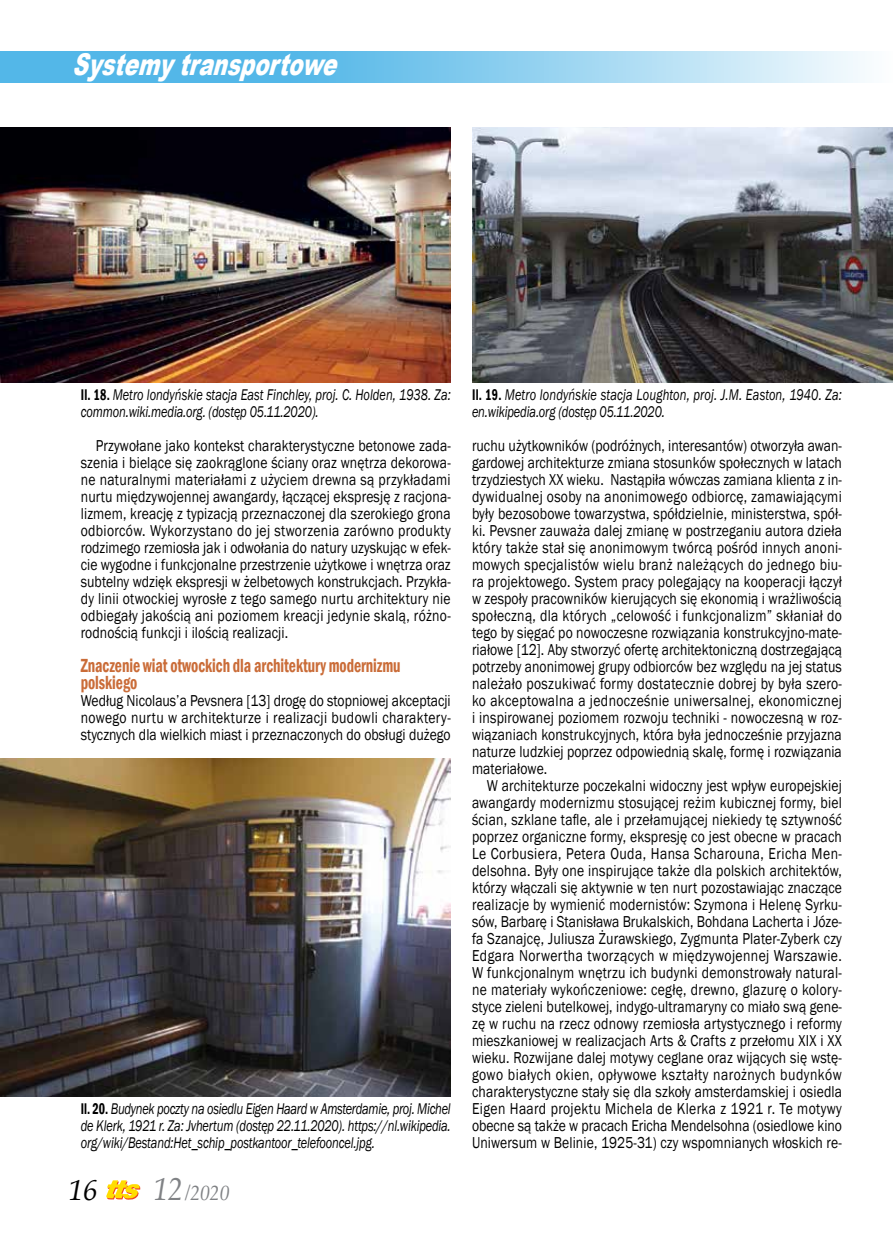
<style>
.page{position:relative;width:893px;height:1251px;background:#fff}
.page>*{position:absolute;margin:0;border:0;box-sizing:border-box;transform-origin:0 0}
.t1{font:italic 900 30px "Arial";color:#fff;scale:.71 1}
.t2{font:italic 30px "Palatino Linotype";color:#000}
.t3{font:italic 21.45px "Palatino Linotype";color:#808285;scale:.91 1}
.t4{font:600 condensed 19.5px/17px "Franklin Gothic";letter-spacing:-.005em;color:#ca6c38;scale:.8 1}
.t5{font:16.2px/17px "Franklin Gothic";letter-spacing:.005em;color:#000;text-align:justify;scale:.84 1}
.t6{font:italic 15.9px/17px "Franklin Gothic";letter-spacing:-.01em;color:#000;scale:.78 1}
.s1{font-weight:600;font-style:normal;font-stretch:condensed}
.s2{font-size:33px}
</style>
<div class="page">
<svg style="left:0;top:51px;width:865px;height:32px"></svg>
<svg style="left:106px;top:1180px;width:34px;height:19px"></svg>
<img style="left:0;top:758px;width:451px;height:338px">
<img style="left:0;top:128px;width:451px;height:254px">
<img style="left:472px;top:128px;width:421px;height:254px">
<h1 class="t1" style="left:72px;top:42px;width:388px">Systemytransportowe</h1>
<p class="t6" style="left:81px;top:386px;width:476px"><span class="s1">Il. 18.</span> Metro londyńskie stacja East Finchley, proj. C. Holden, 1938. Za: common.wiki.media.org. (dostęp 05.11.2020).</p>
<p class="t5" style="left:81px;top:437px;width:442px;text-indent:15px">Przywołane jako kontekst charakterystyczne betonowe zada&shy;szenia i bielące się zaokrąglone ściany oraz wnętrza dekorowa&shy;ne naturalnymi materiałami z użyciem drewna są przykładami nurtu międzywojennej awangardy, łączącej ekspresję z racjona&shy;lizmem, kreację z typizacją przeznaczonej dla szerokiego grona odbiorców. Wykorzystano do jej stworzenia zarówno produkty rodzimego rzemiosła jak i odwołania do natury uzyskując w efek&shy;cie wygodne i funkcjonalne przestrzenie użytkowe i wnętrza oraz subtelny wdzięk ekspresji w żelbetowych konstrukcjach. Przykła&shy;dy linii otwockiej wyrosłe z tego samego nurtu architektury nie odbiegały jakością ani poziomem kreacji jedynie skalą, różno&shy;rodnością funkcji i ilością realizacji.</p>
<p class="t4" style="left:81px;top:656px;width:401px">Znaczenie wiat otwockich dla architektury modernizmu polskiego</p>
<p class="t5" style="left:81px;top:692px;width:442px">Według Nicolaus’a Pevsnera [13] drogę do stopniowej akceptacji nowego nurtu w architekturze i realizacji budowli charaktery&shy;stycznych dla wielkich miast i przeznaczonych do obsługi dużego</p>
<p class="t6" style="left:81px;top:1099px;width:476px;text-align:justify"><span class="s1">Il. 20.</span> Budynek poczty na osiedlu Eigen Haard w Amsterdamie, proj. Michel de Klerk, 1921 r. Za: Jvhertum (dostęp 22.11.2020). https://nl.wikipedia. org/wiki/Bestand:Het_schip_postkantoor_telefooncel.jpg.</p>
<h1 class="t2" style="left:68px;top:1167px;width:31px">16</h1>
<h2 class="t3" style="left:153px;top:1176px;width:85px"><span class="s2">12</span> /2020</h2>
<p class="t6" style="left:472px;top:386px;width:476px"><span class="s1">Il. 19.</span> Metro londyńskie stacja Loughton, proj. J.M. Easton, 1940. Za: en.wikipedia.org (dostęp 05.11.2020.</p>
<p class="t5" style="left:472px;top:437px;width:442px">ruchu użytkowników (podróżnych, interesantów) otworzyła awan&shy;gardowej architekturze zmiana stosunków społecznych w latach trzydziestych XX wieku. Nastąpiła wówczas zamiana klienta z in&shy;dywidualnej osoby na anonimowego odbiorcę, zamawiającymi były bezosobowe towarzystwa, spółdzielnie, ministerstwa, spół&shy;ki. Pevsner zauważa dalej zmianę w postrzeganiu autora dzieła który także stał się anonimowym twórcą pośród innych anoni&shy;mowych specjalistów wielu branż należących do jednego biu&shy;ra projektowego. System pracy polegający na kooperacji łączył w zespoły pracowników kierujących się ekonomią i wrażliwością społeczną, dla których „celowość i funkcjonalizm” skłaniał do tego by sięgać po nowoczesne rozwiązania konstrukcyjno-mate&shy;riałowe [12]. Aby stworzyć ofertę architektoniczną dostrzegającą potrzeby anonimowej grupy odbiorców bez względu na jej status należało poszukiwać formy dostatecznie dobrej by była szero&shy;ko akceptowalna a jednocześnie uniwersalnej, ekonomicznej i inspirowanej poziomem rozwoju techniki - nowoczesną w roz&shy;wiązaniach konstrukcyjnych, która była jednocześnie przyjazna naturze ludzkiej poprzez odpowiednią skalę, formę i rozwiązania materiałowe.</p>
<p class="t5" style="left:472px;top:777px;width:442px;text-indent:15px">W architekturze poczekalni widoczny jest wpływ europejskiej awangardy modernizmu stosującej reżim kubicznej formy, biel ścian, szklane tafle, ale i przełamującej niekiedy tę sztywność poprzez organiczne formy, ekspresję co jest obecne w pracach Le Corbusiera, Petera Ouda, Hansa Scharouna, Ericha Men&shy;delsohna. Były one inspirujące także dla polskich architektów, którzy włączali się aktywnie w ten nurt pozostawiając znaczące realizacje by wymienić modernistów: Szymona i Helenę Syrku&shy;sów, Barbarę i Stanisława Brukalskich, Bohdana Lacherta i Józe&shy;fa Szanajcę, Juliusza Żurawskiego, Zygmunta Plater-Zyberk czy Edgara Norwertha tworzących w międzywojennej Warszawie.<br>W funkcjonalnym wnętrzu ich budynki demonstrowały natural&shy;ne materiały wykończeniowe: cegłę, drewno, glazurę o kolory&shy;styce zieleni butelkowej, indygo-ultramaryny co miało swą gene&shy;zę w ruchu na rzecz odnowy rzemiosła artystycznego i reformy mieszkaniowej w realizacjach Arts &amp; Crafts z przełomu XIX i XX wieku. Rozwijane dalej motywy ceglane oraz wijących się wstę&shy;gowo białych okien, opływowe kształty narożnych budynków charakterystyczne stały się dla szkoły amsterdamskiej i osiedla Eigen Haard projektu Michela de Klerka z 1921 r. Te motywy obecne są także w pracach Ericha Mendelsohna (osiedlowe kino Uniwersum w Belinie, 1925-31) czy wspomnianych włoskich re-</p>
</div>
